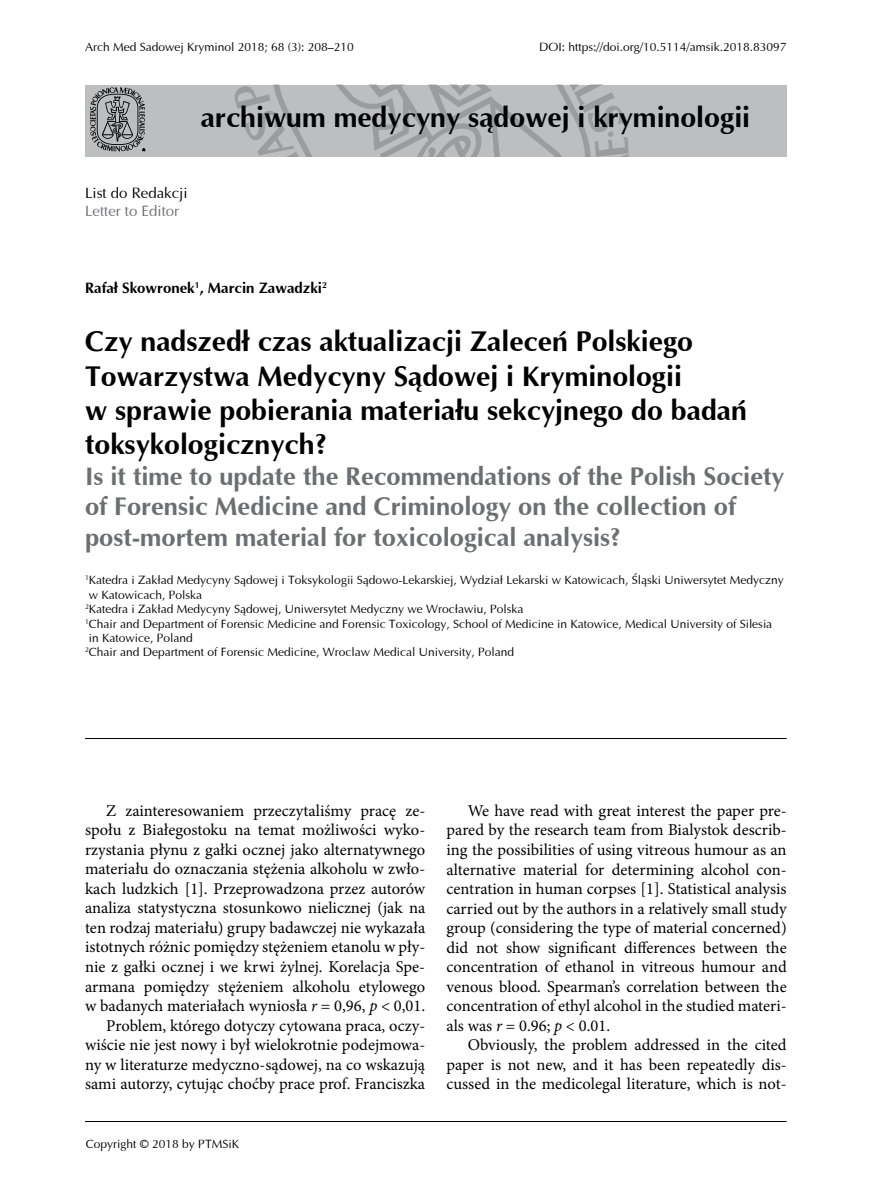
<style>
.page{position:relative;width:893px;height:1191px;background:#fff}
.page>*{position:absolute;margin:0;border:0;box-sizing:border-box;transform-origin:0 0}
.t1{font:700 28.5px/34.2px "Ottawa";color:#000}
.t2{font:700 25.5px/30.6px "Ottawa";color:#6d6e71}
.t3{font:16.5px/19.5px "Minion Pro";color:#000;text-align:justify}
.t4{font:700 15px "Ottawa";color:#000}
.t5{font:15px "Ottawa";color:#000}
.t6{font:15px "Ottawa";color:#6d6e71}
.t7{font:12px "Ottawa";color:#000}
.s1{font-style:italic}
</style>
<div class="page">
<hr style="left:85px;top:738px;width:702px;height:1px;background:#000">
<div style="left:85px;top:85px;width:702px;height:71px;background:#bcbec0"></div>
<svg style="left:234px;top:85px;width:395px;height:71px"></svg>
<svg style="left:90px;top:87px;width:55px;height:64px"></svg>
<hr style="left:85px;top:1121px;width:702px;height:1px;background:#000">
<p class="t7" style="left:85px;top:40px;width:270px">Arch Med Sadowej Kryminol 2018; 68 (3): 208–210</p>
<p class="t7" style="left:539px;top:40px;width:249px">DOI: https://doi.org/10.5114/amsik.2018.83097</p>
<h1 class="t1" style="left:201px;top:99px;width:551px">archiwum medycyny sądowej i kryminologii</h1>
<p class="t5" style="left:85px;top:183px;width:104px">List do Redakcji</p>
<p class="t6" style="left:85px;top:202px;width:96px">Letter to Editor</p>
<p class="t4" style="left:85px;top:279px;width:243px">Rafał Skowronek<sup>1</sup>, Marcin Zawadzki<sup>2</sup></p>
<h1 class="t1" style="left:85px;top:324px;width:663px">Czy nadszedł czas aktualizacji Zaleceń Polskiego Towarzystwa Medycyny Sądowej i Kryminologii<br>w sprawie pobierania materiału sekcyjnego do badań toksykologicznych?</h1>
<h2 class="t2" style="left:85px;top:460px;width:701px">Is it time to update the Recommendations of the Polish Society of Forensic Medicine and Criminology on the collection of post-mortem material for toxicological analysis?</h2>
<p class="t7" style="left:85px;top:573px;width:700px"><sup>1</sup>Katedra i Zakład Medycyny Sądowej i Toksykologii Sądowo-Lekarskiej, Wydział Lekarski w Katowicach, Śląski Uniwersytet Medyczny</p>
<p class="t7" style="left:89px;top:587px;width:115px">w Katowicach, Polska</p>
<p class="t7" style="left:85px;top:602px;width:440px"><sup>2</sup>Katedra i Zakład Medycyny Sądowej, Uniwersytet Medyczny we Wrocławiu, Polska</p>
<p class="t7" style="left:85px;top:616px;width:689px"><sup>1</sup>Chair and Department of Forensic Medicine and Forensic Toxicology, School of Medicine in Katowice, Medical University of Silesia</p>
<p class="t7" style="left:89px;top:630px;width:106px">in Katowice, Poland</p>
<p class="t7" style="left:85px;top:645px;width:431px"><sup>2</sup>Chair and Department of Forensic Medicine, Wroclaw Medical University, Poland</p>
<p class="t3" style="left:85px;top:801px;width:342px;text-align:right">Z zainteresowaniem przeczytaliśmy pracę ze&shy;społu z Białegostoku na temat możliwości wyko&shy;rzystania płynu z gałki ocznej jako alternatywnego materiału do oznaczania stężenia alkoholu w zwło&shy;kach ludzkich [1]. Przeprowadzona przez autorów analiza statystyczna stosunkowo nielicznej (jak na ten rodzaj materiału) grupy badawczej nie wykazała istotnych różnic pomiędzy stężeniem etanolu w pły&shy;nie z gałki ocznej i we krwi żylnej. Korelacja Spe&shy;armana pomiędzy stężeniem alkoholu etylowego w badanych materiałach wyniosła <span class="s1">r</span> = 0,96, <span class="s1">p</span> &lt; 0,01.<br>Problem, którego dotyczy cytowana praca, oczy&shy;wiście nie jest nowy i był wielokrotnie podejmowa&shy;ny w literaturze medyczno-sądowej, na co wskazują sami autorzy, cytując choćby prace prof. Franciszka</p>
<p class="t3" style="left:446px;top:801px;width:342px;text-indent:21px">We have read with great interest the paper pre&shy;pared by the research team from Bialystok describ&shy;ing the possibilities of using vitreous humour as an alternative material for determining alcohol con&shy;centration in human corpses [1]. Statistical analysis carried out by the authors in a relatively small study group (considering the type of material concerned) did not show significant differences between the concentration of ethanol in vitreous humour and venous blood. Spearman’s correlation between the concentration of ethyl alcohol in the studied materi&shy;als was <span class="s1">r</span> = 0.96; <span class="s1">p</span> &lt; 0.01.</p>
<p class="t3" style="left:446px;top:1035px;width:342px;text-indent:21px">Obviously, the problem addressed in the cited paper is not new, and it has been repeatedly dis&shy;cussed in the medicolegal literature, which is not-</p>
<p class="t7" style="left:86px;top:1136px;width:155px">Copyright © 2018 by PTMSiK</p>
</div>
